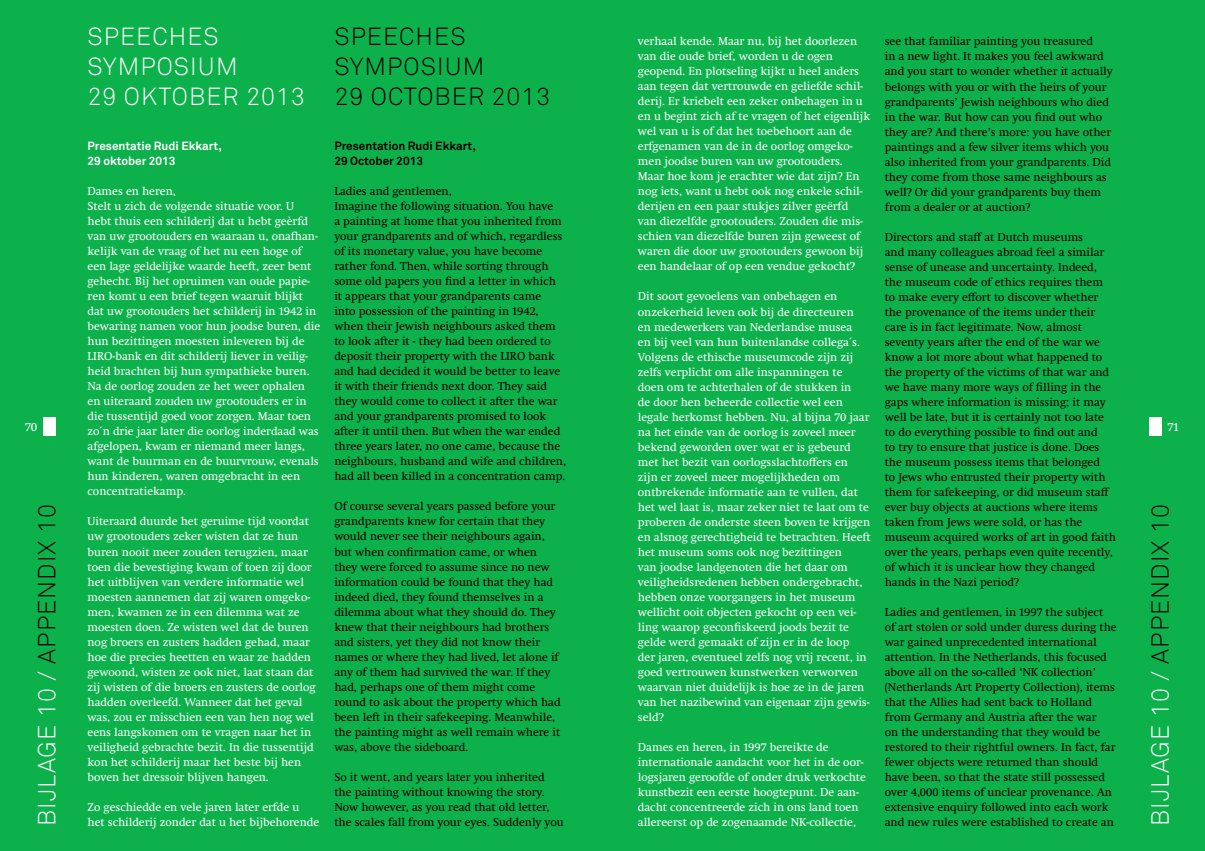
<style>
.page{position:relative;width:1205px;height:851px;background:#fff}
.page>*{position:absolute;margin:0;border:0;box-sizing:border-box;transform-origin:0 0}
.t1{font:300 24.5px/30px "Akkurat";letter-spacing:.045em;color:#fff}
.t2{font:300 24.5px/30px "Akkurat";letter-spacing:.045em;color:#000}
.t3{font:12.25px "Swift Neue LT Pro";color:#fff}
.t4{font:11.75px/15px "Swift Neue LT Pro";color:#000}
.t5{font:11.75px/15px "Swift Neue LT Pro";color:#fff}
.t6{font:700 11.75px/15px "Akkurat";color:#000}
.t7{font:700 11.75px/15px "Akkurat";color:#fff}
.s1{color:#000}
</style>
<div class="page">
<div style="left:0;top:0;width:602px;height:850px;background:#0db14b"></div>
<div style="left:602px;top:0;width:603px;height:850px;background:#0db14b"></div>
<div style="left:43px;top:417px;width:13px;height:18px;background:#fff"></div>
<div style="left:1149px;top:417px;width:13px;height:18px;background:#fff"></div>
<h1 class="t1" style="left:88px;top:21px;width:219px">SPEECHES<br>SYM POSIUM<br>29 OKTOBER 2013</h1>
<p class="t7" style="left:88px;top:138px;width:136px">Presentatie Rudi Ekkart,<br>29 oktober 2013</p>
<p class="t5" style="left:88px;top:183px;width:234px">Dames en heren,<br>Stelt u zich de volgende situatie voor. U hebt thuis een schilderij dat u hebt geèrfd van uw grootouders en waaraan u, onafhan&shy;kelijk van de vraag of het nu een hoge of een lage geldelijke waarde heeft, zeer bent gehecht. Bij het opruimen van oude papie&shy;ren komt u een brief tegen waaruit blijkt dat uw grootouders het schilderij in 1942 in bewaring namen voor hun joodse buren, die hun bezittingen moesten inleveren bij de LIRO-bank en dit schilderij liever in veilig&shy;heid brachten bij hun sympathieke buren.<br>Na de oorlog zouden ze het weer ophalen en uiteraard zouden uw grootouders er in die tussentijd goed voor zorgen. Maar toen zo´n drie jaar later die oorlog inderdaad was afgelopen, kwam er niemand meer langs, want de buurman en de buurvrouw, evenals hun kinderen, waren omgebracht in een concentratiekamp.</p>
<p class="t5" style="left:88px;top:514px;width:230px">Uiteraard duurde het geruime tijd voordat uw grootouders zeker wisten dat ze hun buren nooit meer zouden terugzien, maar toen die bevestiging kwam of toen zij door het uitblijven van verdere informatie wel moesten aannemen dat zij waren omgeko&shy;men, kwamen ze in een dilemma wat ze moesten doen. Ze wisten wel dat de buren nog broers en zusters hadden gehad, maar hoe die precies heetten en waar ze hadden gewoond, wisten ze ook niet, laat staan dat zij wisten of die broers en zusters de oorlog hadden overleefd. Wanneer dat het geval was, zou er misschien een van hen nog wel eens langskomen om te vragen naar het in veiligheid gebrachte bezit. In die tussentijd kon het schilderij maar het beste bij hen boven het dressoir blijven hangen.</p>
<p class="t5" style="left:88px;top:799px;width:233px">Zo geschiedde en vele jaren later erfde u het schilderij zonder dat u het bijbehorende</p>
<h1 class="t2" style="left:334px;top:21px;width:218px">SPEECHES<br>SYM POSIUM<br>29 OCTOBER 2013</h1>
<p class="t6" style="left:334px;top:138px;width:143px">Presentation Rudi Ekkart,<br>29 October 2013</p>
<p class="t4" style="left:334px;top:183px;width:233px">Ladies and gentlemen,<br>Imagine the following situation. You have<br>a painting at home that you inherited from your grandparents and of which, regardless of its monetary value, you have become rather fond. Then, while sorting through some old papers you find a letter in which it appears that your grandparents came<br>into possession of the painting in 1942, when their Jewish neighbours asked them to look after it - they had been ordered to deposit their property with the LIRO bank and had decided it would be better to leave it with their friends next door. They said they would come to collect it after the war and your grandparents promised to look after it until then. But when the war ended three years later, no one came, because the neighbours, husband and wife and children, had all been killed in a concentration camp.</p>
<p class="t4" style="left:334px;top:499px;width:228px">Of course several years passed before your grandparents knew for certain that they would never see their neighbours again, but when confirmation came, or when they were forced to assume since no new information could be found that they had indeed died, they found themselves in a dilemma about what they should do. They knew that their neighbours had brothers and sisters, yet they did not know their names or where they had lived, let alone if any of them had survived the war. If they had, perhaps one of them might come round to ask about the property which had been left in their safekeeping. Meanwhile, the painting might as well remain where it was, above the sideboard.</p>
<p class="t4" style="left:334px;top:769px;width:231px">So it went, and years later you inherited the painting without knowing the story.<br>Now however, as you read that old letter, the scales fall from your eyes. Suddenly you</p>
<p class="t5" style="left:638px;top:34px;width:234px">verhaal kende. Maar nu, bij het doorlezen van die oude brief, worden u de ogen geopend. En plotseling kijkt u heel anders aan tegen dat vertrouwde en geliefde schil&shy;derij. Er kriebelt een zeker onbehagen in u en u begint zich af te vragen of het eigenlijk wel van u is of dat het toebehoort aan de erfgenamen van de in de oorlog omgeko&shy;men joodse buren van uw grootouders.<br>Maar hoe kom je erachter wie dat zijn? En nog iets, want u hebt ook nog enkele schil&shy;derijen en een paar stukjes zilver geërfd<br>van diezelfde grootouders. Zouden die mis&shy;schien van diezelfde buren zijn geweest of waren die door uw grootouders gewoon bij een handelaar of op een vendue gekocht?</p>
<p class="t5" style="left:638px;top:289px;width:234px">Dit soort gevoelens van onbehagen en onzekerheid leven ook bij de directeuren<br>en medewerkers van Nederlandse musea<br>en bij veel van hun buitenlandse collega´s.<br>Volgens de ethische museumcode zijn zij zelfs verplicht om alle inspanningen te doen om te achterhalen of de stukken in<br>de door hen beheerde collectie wel een legale herkomst hebben. Nu, al bijna 70 jaar na het einde van de oorlog is zoveel meer bekend geworden over wat er is gebeurd met het bezit van oorlogsslachtoffers en zijn er zoveel meer mogelijkheden om ontbrekende informatie aan te vullen, dat het wel laat is, maar zeker niet te laat om te proberen de onderste steen boven te krijgen en alsnog gerechtigheid te betrachten. Heeft het museum soms ook nog bezittingen<br>van joodse landgenoten die het daar om veiligheidsredenen hebben ondergebracht, hebben onze voorgangers in het museum wellicht ooit objecten gekocht op een vei&shy;ling waarop geconfiskeerd joods bezit te gelde werd gemaakt of zijn er in de loop<br>der jaren, eventueel zelfs nog vrij recent, in goed vertrouwen kunstwerken verworven waarvan niet duidelijk is hoe ze in de jaren van het nazibewind van eigenaar zijn gewis&shy;seld?</p>
<p class="t5" style="left:638px;top:739px;width:230px">Dames en heren, in 1997 bereikte de internationale aandacht voor het in de oor&shy;logsjaren geroofde of onder druk verkochte kunstbezit een eerste hoogtepunt. De aan&shy;dacht concentreerde zich in ons land toen allereerst op de zogenaamde NK-collectie,</p>
<p class="t4" style="left:885px;top:34px;width:229px">see that familiar painting you treasured<br>in a new light. It makes you feel awkward and you start to wonder whether it actually belongs with you or with the heirs of your grandparents’ Jewish neighbours who died in the war. But how can you find out who they are? And there’s more: you have other paintings and a few silver items which you also inherited from your grandparents. Did they come from those same neighbours as well? Or did your grandparents buy them from a dealer or at auction?</p>
<p class="t4" style="left:885px;top:229px;width:233px">Directors and staff at Dutch museums<br>and many colleagues abroad feel a similar sense of unease and uncertainty. Indeed, the museum code of ethics requires them to make every effort to discover whether the provenance of the items under their care is in fact legitimate. Now, almost seventy years after the end of the war we know a lot more about what happened to the property of the victims of that war and we have many more ways of filling in the gaps where information is missing; it may well be late, but it is certainly not too late to do everything possible to find out and<br>to try to ensure that justice is done. Does the museum possess items that belonged<br>to Jews who entrusted their property with them for safekeeping, or did museum staff ever buy objects at auctions where items taken from Jews were sold, or has the museum acquired works of art in good faith over the years, perhaps even quite recently, of which it is unclear how they changed hands in the Nazi period?</p>
<p class="t4" style="left:885px;top:604px;width:233px">Ladies and gentlemen, in 1997 the subject<br>of art stolen or sold under duress during the war gained unprecedented international attention. In the Netherlands, this focused above all on the so-called ‘NK collection’ (Netherlands Art Property Collection), items that the Allies had sent back to Holland from Germany and Austria after the war<br>on the understanding that they would be restored to their rightful owners. In fact, far fewer objects were returned than should have been, so that the state still possessed over 4,000 items of unclear provenance. An extensive enquiry followed into each work and new rules were established to create an</p>
<p class="t3" style="left:25px;top:419px;width:14px">70</p>
<p class="t3" style="left:1167px;top:419px;width:13px">71</p>
<h1 class="t1" style="left:32px;top:826px;width:323px;rotate:-90deg">BIJLAGE 10 / <span class="s1">APPENDIX 10</span></h1>
<h1 class="t1" style="left:1145px;top:826px;width:323px;rotate:-90deg">BIJLAGE 10 / <span class="s1">APPENDIX 10</span></h1>
</div>
